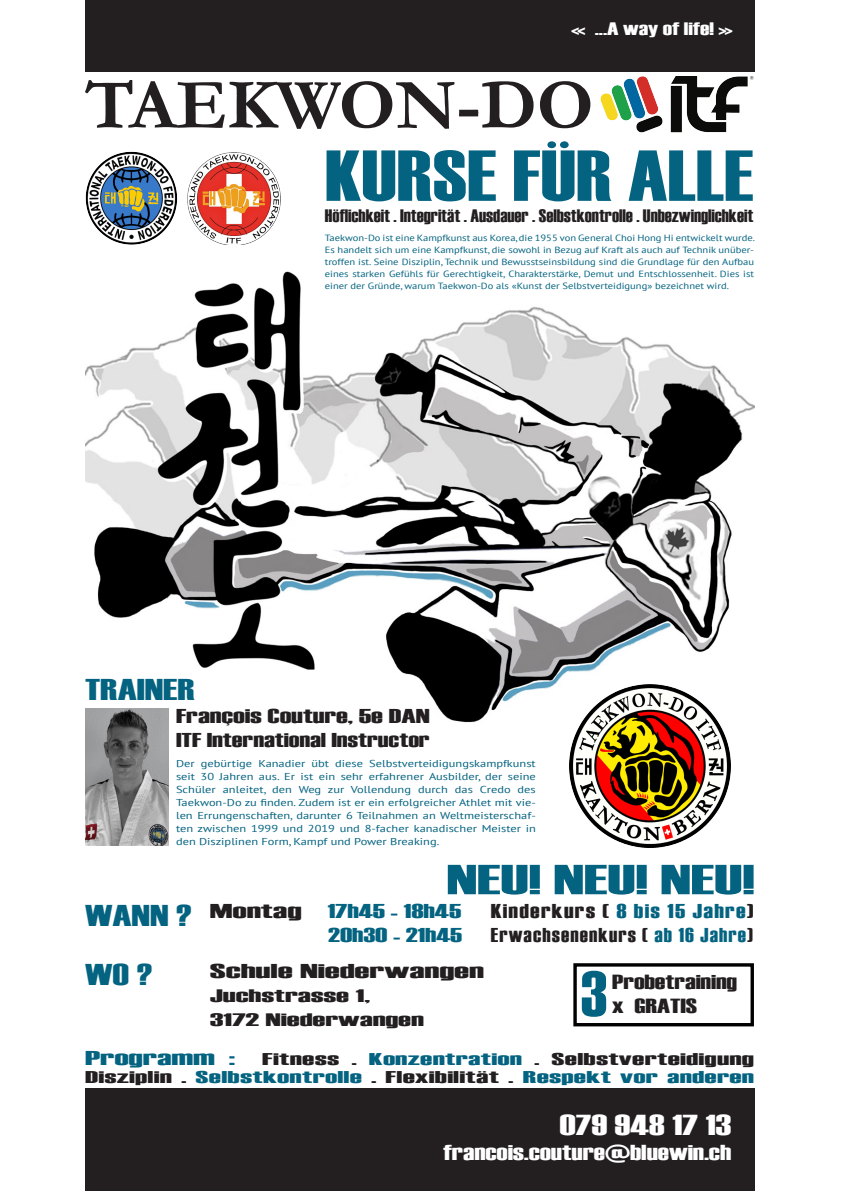
<style>
.page{position:relative;width:842px;height:1191px;background:#fff}
.page>*{position:absolute;margin:0;border:0;box-sizing:border-box;transform-origin:0 0}
.t1{font:72px "Haettenschweiler";color:#046380;scale:1.25 1}
.t2{font:700 72px "Garamond";color:#231f20}
.t3{font:64.6px "Haettenschweiler";color:#046380;scale:1.08 1}
.t4{font:42px "Haettenschweiler";color:#046380;scale:1.71 1}
.t5{font:30px "Haettenschweiler";color:#046380;scale:1.45 1}
.t6{font:28.8px "Haettenschweiler";color:#fff;scale:1.45 1}
.t7{font:21.6px "Haettenschweiler";color:#fff;scale:1.45 1}
.t8{font:20.4px "Haettenschweiler";color:#231f20;scale:1.45 1}
.t9{font:20px "Haettenschweiler";color:#231f20;scale:1.5 1}
.t10{font:20px "Haettenschweiler";letter-spacing:.05em;color:#231f20;scale:1.15 1}
.t11{font:20px "Haettenschweiler";letter-spacing:.05em;color:#231f20;scale:1.33 1}
.t12{font:20px "Haettenschweiler";color:#231f20;scale:1.64 1}
.t13{font:20px "Haettenschweiler";color:#231f20;scale:2.09 1}
.t14{font:20px "Haettenschweiler";color:#046380;scale:1.6 1}
.t15{font:20px "Haettenschweiler";color:#046380;scale:1.57 1}
.t16{font:20px "Haettenschweiler";color:#046380;scale:2 1}
.t17{font:20px "Haettenschweiler";color:#231f20;scale:2 1}
.t18{font:18px "Haettenschweiler";color:#231f20;scale:1.1 1}
.t19{font:18px "Haettenschweiler";color:#231f20;scale:2 1}
.t20{font:18px "Haettenschweiler";color:#fff;scale:1.45 1}
.t21{font:17px/18px "Haettenschweiler";letter-spacing:.01em;color:#231f20;text-align:right;scale:2 1}
.t22{font:10px/13px "PT Sans";color:#046380;text-align:justify;scale:1.24 1}
.t23{font:9px/12px "PT Sans";color:#046380;text-align:justify;scale:1.17 1}
.s1{color:#046380}
</style>
<div class="page">
<div style="left:85px;top:0;width:669px;height:71px;background:#231f20"></div>
<div style="left:85px;top:1089px;width:669px;height:102px;background:#231f20"></div>
<img style="left:85px;top:271px;width:669px;height:452px">
<img style="left:568px;top:684px;width:164px;height:164px">
<img style="left:600px;top:77px;width:154px;height:56px">
<img style="left:188px;top:152px;width:93px;height:92px">
<img style="left:85px;top:151px;width:93px;height:93px">
<div style="left:573px;top:963px;width:181px;height:63px;border:3px solid #000"></div>
<img style="left:85px;top:709px;width:84px;height:136px">
<p class="t20" style="left:571px;top:19px;width:113px">« ...A way of life! »</p>
<p class="t2" style="left:85px;top:62px;width:510px">TAEKWON-DO</p>
<p class="t1" style="left:325px;top:135px;width:344px">KURSE FÜR ALLE</p>
<p class="t18" style="left:325px;top:206px;width:391px">Höflichkeit . Integrität . Ausdauer . Selbstkontrolle . Unbezwinglichkeit</p>
<p class="t23" style="left:325px;top:231px;width:369px">Taekwon-Do ist eine Kampfkunst aus Korea, die 1955 von General Choi Hong Hi entwickelt wurde.<br>Es handelt sich um eine Kampfkunst, die sowohl in Bezug auf Kraft als auch auf Technik unüber&shy;troffen ist. Seine Disziplin, Technik und Bewusstseinsbildung sind die Grundlage für den Aufbau eines starken Gefühls für Gerechtigkeit, Charakterstärke, Demut und Entschlossenheit. Dies ist einer der Gründe, warum Taekwon-Do als «Kunst der Selbstverteidigung» bezeichnet wird.</p>
<p class="t5" style="left:85px;top:672px;width:77px">TRAINER</p>
<p class="t12" style="left:176px;top:704px;width:156px">François Couture, 5e DAN</p>
<p class="t9" style="left:176px;top:728px;width:171px">ITF International Instructor</p>
<p class="t22" style="left:176px;top:757px;width:292px">Der gebürtige Kanadier übt diese Selbstverteidigungskampfkunst seit 30 Jahren aus. Er ist ein sehr erfahrener Ausbilder, der seine Schüler anleitet, den Weg zur Vollendung durch das Credo des Taekwon-Do zu finden. Zudem ist er ein erfolgreicher Athlet mit vie&shy;len Errungenschaften, darunter 6 Teilnahmen an Weltmeisterschaf&shy;ten zwischen 1999 und 2019 und 8-facher kanadischer Meister in den Disziplinen Form, Kampf und Power Breaking.</p>
<p class="t5" style="left:85px;top:898px;width:75px">WANN ?</p>
<p class="t5" style="left:85px;top:957px;width:48px">WO ?</p>
<p class="t4" style="left:446px;top:855px;width:182px">NEU! NEU! NEU!</p>
<p class="t17" style="left:210px;top:899px;width:47px">Montag</p>
<p class="t14" style="left:327px;top:899px;width:85px">17h45 - 18h45</p>
<p class="t15" style="left:328px;top:923px;width:87px">20h30 - 21h45</p>
<p class="t11" style="left:491px;top:899px;width:199px">Kinderkurs ( <span class="s1">8 bis 15 Jahre</span>)</p>
<p class="t10" style="left:491px;top:923px;width:229px">Erwachsenenkurs ( <span class="s1">ab 16 Jahre</span>)</p>
<p class="t13" style="left:210px;top:959px;width:133px">Schule Niederwangen</p>
<p class="t19" style="left:210px;top:985px;width:82px">Juchstrasse 1,</p>
<p class="t19" style="left:210px;top:1009px;width:109px">3172 Niederwangen</p>
<p class="t3" style="left:581px;top:956px;width:26px">3</p>
<p class="t8" style="left:612px;top:970px;width:88px">Probetraining</p>
<p class="t8" style="left:612px;top:994px;width:60px">x GRATIS</p>
<p class="t16" style="left:85px;top:1047px;width:76px">Programm :</p>
<p class="t21" style="left:85px;top:1049px;width:336px">Fitness . <span class="s1">Konzentration</span> . Selbstverteidigung<br>Disziplin . <span class="s1">Selbstkontrolle</span> . Flexibilität . <span class="s1">Respekt vor anderen</span></p>
<p class="t6" style="left:559px;top:1108px;width:120px">079 948 17 13</p>
<p class="t7" style="left:443px;top:1140px;width:200px">francois.couture@bluewin.ch</p>
</div>
